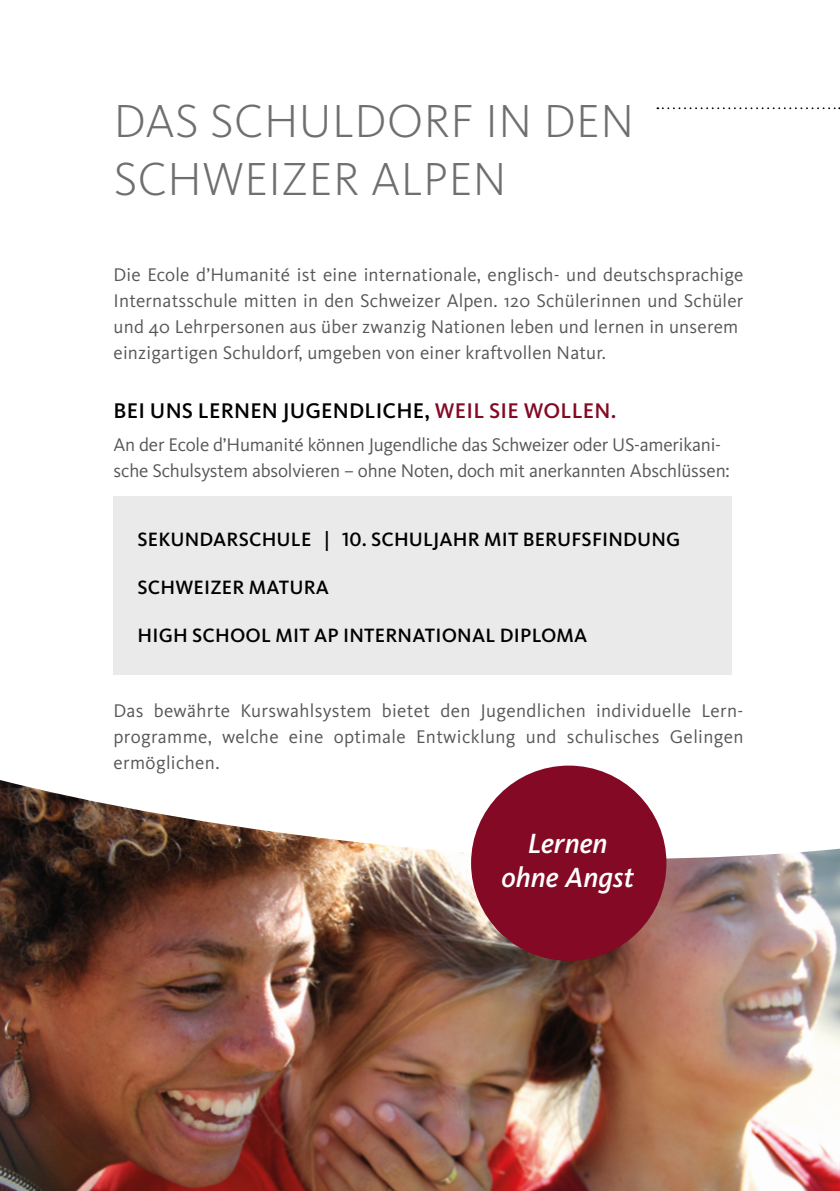
<style>
.page{position:relative;width:840px;height:1191px;background:#fff}
.page>*{position:absolute;margin:0;border:0;box-sizing:border-box;transform-origin:0 0}
.ÜBERSCHRIFT_A{font:300 48px/57.6px "Kievit OT";letter-spacing:.01em;color:#706f6f}
.t1{font:italic 500 28.8px "Kievit OT";color:#fff}
.Ueberschrift_B__Groß{font:500 22px "Kievit OT";letter-spacing:.01em;color:#000}
.ÜBERSCHRIFT_B__Große{font:500 20px "Kievit OT";letter-spacing:.01em;color:#000}
.FLIESSTEXT_E{font:19px/26px "Kievit OT";letter-spacing:.01em;color:#575756;text-align:justify}
.Ueberschrift_B__Groß-2{font:19px/26px "Kievit OT";letter-spacing:-.01em;color:#575756}
.s1{color:#830924}
</style>
<div class="page">
<img style="left:0;top:780px;width:839px;height:411px">
<svg style="left:657px;top:107px;width:182px;height:2px"></svg>
<div style="left:471px;top:765px;width:195px;height:195px;background:#830924;border-radius:50%"></div>
<div style="left:113px;top:496px;width:618px;height:179px;background:#eaeaea"></div>
<p class="ÜBERSCHRIFT_A" style="left:114px;top:93px;width:521px">DAS SCHULDORF IN DEN<br>SCHWEIZER ALPEN</p>
<p class="FLIESSTEXT_E" style="left:113px;top:262px;width:631px">Die Ecole d’Humanité ist eine internationale, englisch- und deutschsprachige Internatsschule mitten in den Schweizer Alpen. 120 Schülerinnen und Schüler und 40 Lehrpersonen aus über zwanzig Nationen leben und lernen in unserem</p>
<p class="FLIESSTEXT_E" style="left:113px;top:340px;width:494px">einzigartigen Schuldorf, umgeben von einer kraftvollen Natur.</p>
<p class="Ueberschrift_B__Groß" style="left:113px;top:398px;width:504px">BEI UNS LERNEN JUGENDLICHE, <span class="s1">WEIL SIE WOLLEN.</span></p>
<p class="Ueberschrift_B__Groß-2" style="left:113px;top:432px;width:617px">An der Ecole d’Humanité können Jugendliche das Schweizer oder US-amerikani&shy;sche Schulsystem absolvieren – ohne Noten, doch mit anerkannten Abschlüssen:</p>
<p class="ÜBERSCHRIFT_B__Große" style="left:137px;top:527px;width:544px">SEKUNDARSCHULE | 10. SCHULJAHR MIT BERUFSFINDUNG</p>
<p class="ÜBERSCHRIFT_B__Große" style="left:137px;top:575px;width:193px">SCHWEIZER MATURA</p>
<p class="ÜBERSCHRIFT_B__Große" style="left:137px;top:623px;width:451px">HIGH SCHOOL MIT AP INTERNATIONAL DIPLOMA</p>
<p class="FLIESSTEXT_E" style="left:113px;top:698px;width:631px">Das bewährte Kurswahlsystem bietet den Jugendlichen individuelle Lern&shy;programme, welche eine optimale Entwicklung und schulisches Gelingen ermöglichen.</p>
<p class="t1" style="left:527px;top:826px;width:81px">Lernen</p>
<p class="t1" style="left:501px;top:860px;width:134px">ohne Angst</p>
</div>
